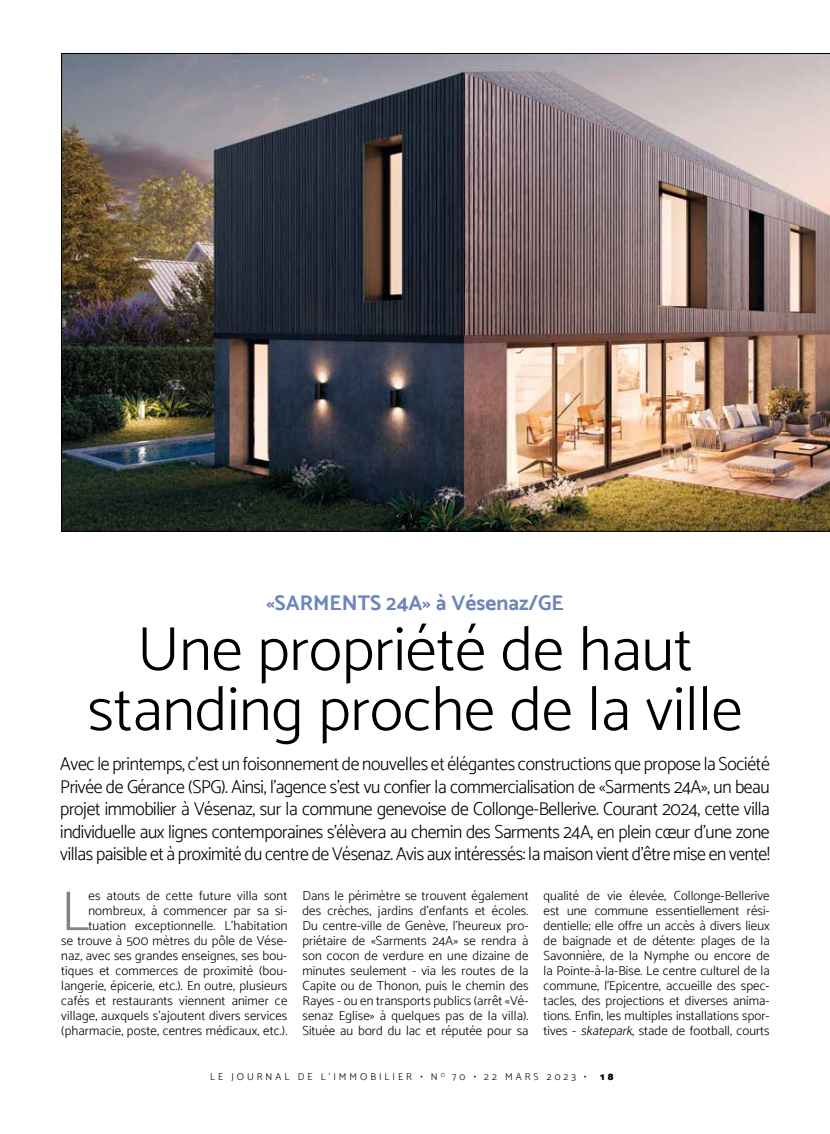
<style>
.page{position:relative;width:830px;height:1134px;background:#fff}
.page>*{position:absolute;margin:0;border:0;box-sizing:border-box;transform-origin:0 0}
.t1{font:300 62.5px/60px "Catamaran";color:#000;text-align:center}
.t2{font:300 56.38px "Catamaran";color:#838382}
.t3{font:700 21.25px "Catamaran";color:#6c85ba}
.t4{font:300 18.75px/22.5px "Catamaran";letter-spacing:-.02em;color:#000;text-align:justify;scale:.95 1}
.t5{font:300 13.12px/15px "Catamaran";letter-spacing:.01em;color:#000;text-align:justify}
.t6{font:300 10px "Catamaran";letter-spacing:.3em;color:#000}
.t7{font:900 10px "Catamaran";color:#000}
.s1{font-style:italic}
</style>
<div class="page">
<img style="left:61px;top:53px;width:768px;height:479px">
<h3 class="t3" style="left:266px;top:590px;width:299px">«SARMENTS 24A» à Vésenaz/GE</h3>
<h1 class="t1" style="left:87px;top:618px;width:656px">Une propriété de haut standing proche de la ville</h1>
<p class="t4" style="left:60px;top:752px;width:748px">Avec le printemps, c’est un foisonnement de nouvelles et élégantes constructions que propose la Société Privée de Gérance (SPG). Ainsi, l’agence s’est vu confier la commercialisation de «Sarments 24A», un beau projet immobilier à Vésenaz, sur la commune genevoise de Collonge-Bellerive. Courant 2024, cette villa individuelle aux lignes contemporaines s’élèvera au chemin des Sarments 24A, en plein cœur d’une zone villas paisible et à proximité du centre de Vésenaz. Avis aux intéressés: la maison vient d’être mise en vente!</p>
<p class="t5" style="left:61px;top:888px;width:227px;text-align:right">es atouts de cette future villa sont nombreux, à commencer par sa si&shy;tuation exceptionnelle. L’habitation<br>se trouve à 500 mètres du pôle de Vése&shy;naz, avec ses grandes enseignes, ses bou&shy;tiques et commerces de proximité (bou&shy;langerie, épicerie, etc.). En outre, plusieurs cafés et restaurants viennent animer ce village, auxquels s’ajoutent divers services (pharmacie, poste, centres médicaux, etc.).</p>
<p class="t5" style="left:302px;top:888px;width:227px">Dans le périmètre se trouvent également des crèches, jardins d’enfants et écoles.<br>Du centre-ville de Genève, l’heureux pro&shy;priétaire de «Sarments 24A» se rendra à son cocon de verdure en une dizaine de minutes seulement - via les routes de la Capite ou de Thonon, puis le chemin des Rayes - ou en transports publics (arrêt «Vé&shy;senaz Eglise» à quelques pas de la villa).<br>Située au bord du lac et réputée pour sa</p>
<p class="t5" style="left:543px;top:888px;width:227px">qualité de vie élevée, Collonge-Bellerive est une commune essentiellement rési&shy;dentielle; elle offre un accès à divers lieux de baignade et de détente: plages de la Savonnière, de la Nymphe ou encore de la Pointe-à-la-Bise. Le centre culturel de la commune, l’Epicentre, accueille des spec&shy;tacles, des projections et diverses anima&shy;tions. Enfin, les multiples installations spor&shy;tives - <span class="s1">skatepark</span>, stade de football, courts</p>
<h2 class="t2" style="left:61px;top:878px;width:30px">L</h2>
<p class="t6" style="left:210px;top:1071px;width:378px">LE JOURNAL DE L’IMMOBILIER • N <sup>O</sup> 70 • 22 MARS 2023 •</p>
<p class="t7" style="left:600px;top:1071px;width:15px">1 8</p>
</div>
